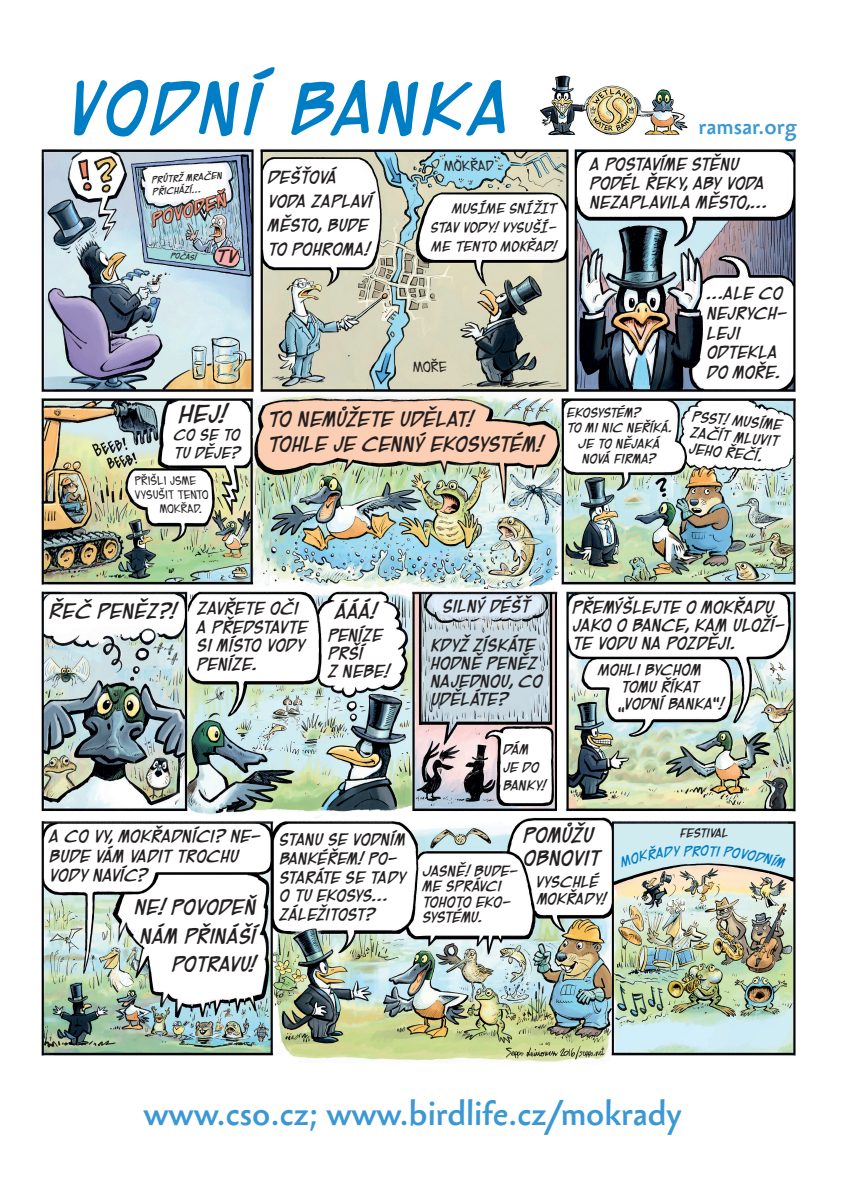
<style>
.page{position:relative;width:842px;height:1191px;background:#fff}
.page>*{position:absolute;margin:0;border:0;box-sizing:border-box;transform-origin:0 0}
.t1{font:italic 700 71px "Euro Comic BB";letter-spacing:.05em;color:#007ec5}
.t2{font:500 33px "Sebastian";color:#3b98d3}
.t3{font:italic 700 24px "Euro Comic BB";color:#231f20}
.t4{font:500 22.2px "Sebastian";color:#3b98d3}
.t5{font:italic 700 20.5px/28.2px "Euro Comic BB";color:#231f20}
.t6{font:italic 700 17.1px/18px "Euro Comic BB";color:#231f20}
.t7{font:italic 700 17.1px "Euro Comic BB";color:#f6977a;scale:1.1 1}
.t8{font:italic 700 16.2px/18.8px "Euro Comic BB";color:#231f20}
.t9{font:italic 700 15.4px/17.1px "Euro Comic BB";color:#231f20}
.t10{font:15.4px "Euro Comic BB";color:#231f20}
.t11{font:italic 700 14.5px/15.4px "Euro Comic BB";color:#231f20}
.t12{font:italic 700 13.7px/18.8px "Euro Comic BB";color:#231f20;text-align:justify}
.t13{font:italic 700 13.7px "Euro Comic BB";color:#007ec5}
.t14{font:italic 700 12.8px "Euro Comic BB";color:#231f20}
.t15{font:12.8px "Euro Comic BB";color:#231f20}
.t16{font:italic 700 12px "Euro Comic BB";color:#231f20}
.t17{font:italic 700 9.4px/11.9px "Euro Comic BB";color:#231f20}
.t18{font:italic 700 7.7px "Euro Comic BB";color:#231f20}
</style>
<div class="page">
<img style="left:41px;top:75px;width:755px;height:987px">
<img style="left:151px;top:135px;width:88px;height:158px">
<div style="left:619px;top:845px;width:74px;height:22px;background:#d0ecf1"></div>
<svg style="left:701px;top:845px;width:85px;height:24px;background:#c8dfe3"></svg>
<h1 class="t1" style="left:63px;top:59px;width:448px">VODNÍ BANKA</h1>
<p class="t17" style="left:151px;top:174px;width:72px;rotate:-4deg">PRŮTRŽ MRAČEN<br>PŘICHÁZÍ…</p>
<p class="t10" style="left:444px;top:157px;width:52px">MOKŘAD</p>
<p class="t6" style="left:267px;top:164px;width:106px;line-height:23.9px">DEŠŤOVÁ<br>VODA ZAPLAVÍ<br>MĚSTO, BUDE<br>TO POHROMA!</p>
<p class="t7" style="left:148px;top:209px;width:72px;rotate:-16deg">POVODEŇ</p>
<p class="t12" style="left:431px;top:198px;width:127px;text-indent:21px">MUSÍME SNÍŽIT STAV VODY! VYSUŠÍ-ME TENTO MOKŘAD!</p>
<p class="t18" style="left:171px;top:250px;width:27px;rotate:5deg">POČASÍ</p>
<p class="t10" style="left:413px;top:357px;width:35px">MOŘE</p>
<p class="t4" style="left:699px;top:113px;width:100px">ramsar.org</p>
<p class="t6" style="left:589px;top:154px;width:179px;line-height:18.8px">A POSTAVÍME STĚNU<br>PODÉL ŘEKY, ABY VODA<br>NEZAPLAVILA MĚSTO,…</p>
<p class="t6" style="left:706px;top:282px;width:82px;line-height:19.7px">…ALE CO<br>NEJRYCH-<br>LEJI<br>ODTEKLA<br>DO MOŘE.</p>
<h3 class="t3" style="left:178px;top:397px;width:50px">HEJ!</h3>
<p class="t9" style="left:173px;top:425px;width:68px;line-height:18px">CO SE TO<br>TU DĚJE?</p>
<p class="t15" style="left:135px;top:473px;width:63px">PŘIŠLI JSME</p>
<p class="t15" style="left:135px;top:487px;width:75px">VYSUŠIT TENTO</p>
<p class="t15" style="left:160px;top:501px;width:44px">MOKŘAD.</p>
<p class="t5" style="left:267px;top:404px;width:277px;line-height:25.7px">TO NEMŮŽETE UDĚLAT!<br>TOHLE JE CENNÝ EKOSYSTÉM!</p>
<p class="t14" style="left:566px;top:403px;width:76px">EKOSYSTÉM?</p>
<p class="t14" style="left:566px;top:419px;width:107px">TO MI NIC NEŘÍKÁ.</p>
<p class="t14" style="left:578px;top:434px;width:83px">JE TO NĚJAKÁ</p>
<p class="t14" style="left:582px;top:449px;width:75px">NOVÁ FIRMA?</p>
<p class="t11" style="left:693px;top:407px;width:92px;line-height:16.2px;rotate:6deg">PSST! MUSÍME<br>ZAČÍT MLUVIT<br>JEHO ŘEČÍ.</p>
<p class="t5" style="left:49px;top:596px;width:250px">ŘEČ PENĚZ?! <sup>ZAVŘETE</sup> <sup>OČI</sup></p>
<p class="t6" style="left:197px;top:616px;width:112px;line-height:18.8px">A PŘEDSTAVTE<br>SI MÍSTO VODY<br>PENÍZE.</p>
<p class="t5" style="left:334px;top:596px;width:44px">ÁÁÁ!</p>
<p class="t6" style="left:328px;top:625px;width:63px">PENÍZE<br>PRŠÍ<br>Z NEBE!</p>
<p class="t6" style="left:49px;top:825px;width:213px;line-height:19.7px">A CO VY, MOKŘADNÍCI? NE-<br>BUDE VÁM VADIT TROCHU<br>VODY NAVÍC?</p>
<p class="t5" style="left:134px;top:892px;width:123px;text-align:right">NE! POVODEŇ<br>NÁM PŘINÁŠÍ<br>POTRAVU!</p>
<p class="t8" style="left:279px;top:829px;width:128px">STANU SE VODNÍM<br>BANKÉŘEM! PO-<br>STARÁTE SE TADY<br>O TU EKOSYS…<br>ZÁLEŽITOST?</p>
<p class="t6" style="left:442px;top:596px;width:89px">SILNÝ DÉŠŤ</p>
<p class="t6" style="left:430px;top:635px;width:114px">KDYŽ ZÍSKÁTE<br>HODNĚ PENĚZ<br>NAJEDNOU, CO<br>UDĚLÁTE?</p>
<p class="t12" style="left:503px;top:739px;width:44px;line-height:18px;text-align:left">DÁM<br>JE DO<br>BANKY!</p>
<p class="t6" style="left:572px;top:596px;width:214px">PŘEMÝŠLEJTE O MOKŘADU<br>JAKO O BANCE, KAM ULOŽÍ-<br>TE VODU NA POZDĚJI.</p>
<p class="t9" style="left:598px;top:660px;width:105px;text-align:right">MOHLI BYCHOM<br>TOMU ŘÍKAT</p>
<p class="t9" style="left:616px;top:704px;width:9px">“</p>
<p class="t9" style="left:624px;top:694px;width:101px">VODNÍ BANKA“!</p>
<p class="t5" style="left:523px;top:823px;width:78px;line-height:22.2px">POMŮŽU<br>OBNOVIT</p>
<p class="t9" style="left:535px;top:872px;width:72px">VYSCHLÉ<br>MOKŘADY!</p>
<p class="t11" style="left:422px;top:862px;width:97px">JASNĚ! BUDE-<br>ME SPRÁVCI<br>TOHOTO EKO-<br>SYSTÉMU.</p>
<p class="t16" style="left:680px;top:824px;width:50px">FESTIVAL</p>
<p class="t13" style="left:692px;top:841px;width:10px">R</p>
<h2 class="t2" style="left:144px;top:1094px;width:539px">www.cso.cz; www.birdlife.cz/mokrady</h2>
</div>
